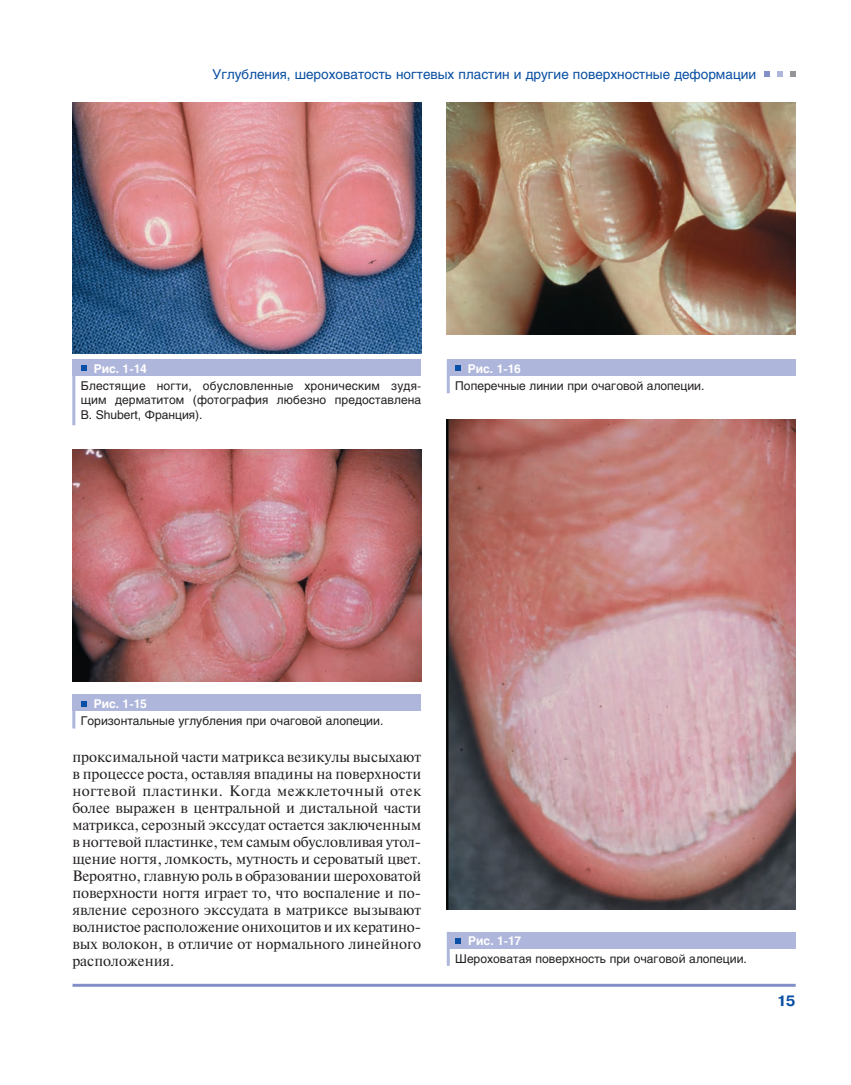
<style>
.page{position:relative;width:851px;height:1085px;background:#fff}
.page>*{position:absolute;margin:0;border:0;box-sizing:border-box;transform-origin:0 0}
.t1{font:15px/17px "Newton C";color:#231f20;text-align:justify}
.t2{font:700 15px "Pragmatica C";color:#094fa3}
.t3{font:13.5px "Helios";color:#094fa3}
.t4{font:12px/17.4px "Helios";color:#231f20}
.s1{font-weight:700;color:#fff}
</style>
<div class="page">
<svg style="left:764px;top:72px;width:5px;height:5px"></svg>
<svg style="left:777px;top:72px;width:5px;height:5px"></svg>
<svg style="left:790px;top:72px;width:5px;height:5px"></svg>
<hr style="left:72px;top:983px;width:723px;height:3px;background:#8390c8">
<div style="left:72px;top:359px;width:349px;height:17px;background:#aeb6db"></div>
<svg style="left:81px;top:365px;width:5px;height:6px"></svg>
<hr style="left:72px;top:360px;width:3px;height:65px;background:#aeb6db">
<img style="left:72px;top:102px;width:349px;height:251px">
<div style="left:72px;top:694px;width:349px;height:17px;background:#aeb6db"></div>
<svg style="left:81px;top:701px;width:5px;height:5px"></svg>
<hr style="left:72px;top:694px;width:3px;height:34px;background:#aeb6db">
<div style="left:446px;top:359px;width:349px;height:17px;background:#aeb6db"></div>
<svg style="left:455px;top:365px;width:5px;height:6px"></svg>
<hr style="left:446px;top:359px;width:3px;height:34px;background:#aeb6db">
<div style="left:446px;top:931px;width:349px;height:17px;background:#aeb6db"></div>
<svg style="left:455px;top:938px;width:5px;height:5px"></svg>
<hr style="left:446px;top:931px;width:3px;height:34px;background:#aeb6db">
<img style="left:72px;top:449px;width:349px;height:232px">
<img style="left:446px;top:102px;width:349px;height:232px">
<img style="left:446px;top:419px;width:349px;height:490px">
<p class="t3" style="left:212px;top:69px;width:545px">Углубления, шероховатость ногтевых пластин и другие поверхностные деформации</p>
<p class="t4" style="left:81px;top:360px;width:342px;text-indent:13px"><span class="s1">Рис. 1-14<br></span>Блестящие ногти, обусловленные хроническим зудя-</p>
<p class="t4" style="left:81px;top:394px;width:342px;line-height:14.4px">щим дерматитом (фотография любезно предоставлена<br>B. Shubert, Франция).</p>
<p class="t4" style="left:455px;top:360px;width:251px;text-indent:12px"><span class="s1">Рис. 1-16<br></span>Поперечные линии при очаговой алопеции.</p>
<p class="t4" style="left:81px;top:695px;width:304px;text-indent:13px"><span class="s1">Рис. 1-15<br></span>Горизонтальные углубления при очаговой алопеции.</p>
<p class="t1" style="left:72px;top:749px;width:350px">проксимальной части матрикса везикулы высыхают в процессе роста, оставляя впадины на поверхности ногтевой пластинки. Когда межклеточный отек более выражен в центральной и дистальной части матрикса, серозный экссудат остается заключенным в ногтевой пластинке, тем самым обусловливая утол&shy;щение ногтя, ломкость, мутность и сероватый цвет.<br>Вероятно, главную роль в образовании шероховатой поверхности ногтя играет то, что воспаление и по&shy;явление серозного экссудата в матриксе вызывают волнистое расположение онихоцитов и их кератино&shy;вых волокон, в отличие от нормального линейного расположения.</p>
<p class="t4" style="left:455px;top:933px;width:293px;text-indent:13px"><span class="s1">Рис. 1-17<br></span>Шероховатая поверхность при очаговой алопеции.</p>
<p class="t2" style="left:776px;top:994px;width:20px">15</p>
</div>
